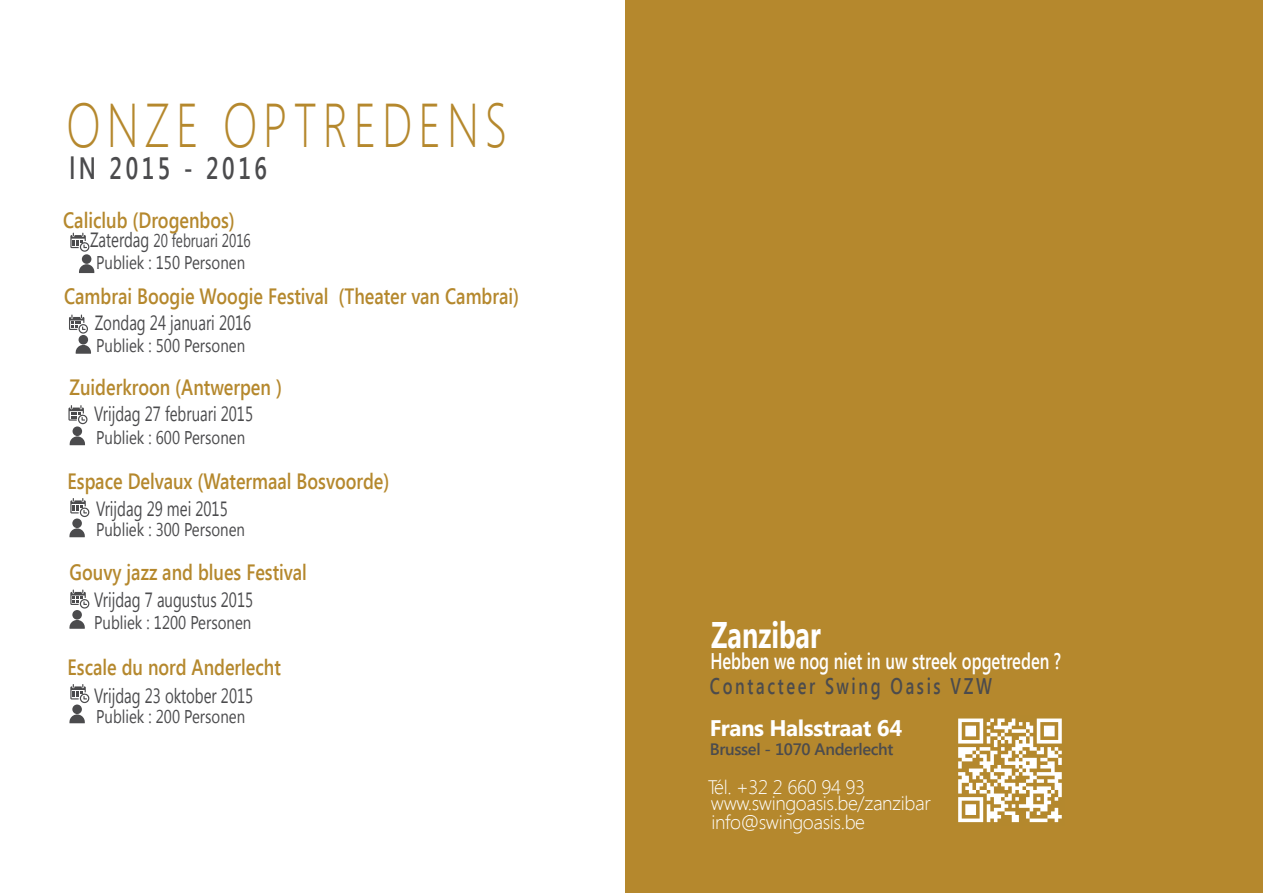
<style>
.page{position:relative;width:1263px;height:893px;background:#fff}
.page>*{position:absolute;margin:0;border:0;box-sizing:border-box;transform-origin:0 0}
.t1{font:300 61.65px "Segoe UI";letter-spacing:.135em;color:#b5882d;scale:.73 1}
.t2{font:700 37.05px "Segoe UI";color:#fff;scale:.73 1}
.t3{font:600 30.75px "Segoe UI";letter-spacing:.16em;color:#4b4b4d;scale:.73 1}
.t4{font:600 22.65px "Segoe UI";color:#fff;scale:.73 1}
.t5{font:600 22.65px "Segoe UI";letter-spacing:.16em;color:#4b4b4d;scale:.73 1}
.t6{font:700 22.5px "Segoe UI";letter-spacing:-.02em;color:#fff}
.t7{font:600 22.2px "Segoe UI";color:#b5882d;scale:.81 1}
.t8{font:20.55px "Segoe UI";color:#4b4b4d;scale:.73 1}
.t9{font:300 19.5px/16px "Segoe UI";letter-spacing:-.02em;color:#fff}
.t10{font:18.45px "Segoe UI";color:#4b4b4d;scale:.81 1}
.t11{font:18.45px/22.6px "Segoe UI";color:#4b4b4d;text-align:center;scale:.73 1}
.t12{font:600 16.5px "Segoe UI";letter-spacing:-.02em;color:#4b4b4d}
.s1{font-size:20.55px}
</style>
<div class="page">
<div style="left:625px;top:0;width:17px;height:893px;background:#b5882d"></div>
<svg style="left:69px;top:436px;width:16px;height:9px"></svg>
<div style="left:73px;top:426px;width:9px;height:10px;background:#4b4b4d;border-radius:50%"></div>
<svg style="left:68px;top:405px;width:19px;height:19px"></svg>
<svg style="left:70px;top:498px;width:19px;height:19px"></svg>
<svg style="left:69px;top:528px;width:16px;height:9px"></svg>
<div style="left:72px;top:518px;width:10px;height:10px;background:#4b4b4d;border-radius:50%"></div>
<svg style="left:70px;top:589px;width:19px;height:20px"></svg>
<svg style="left:69px;top:620px;width:16px;height:9px"></svg>
<div style="left:72px;top:610px;width:10px;height:10px;background:#4b4b4d;border-radius:50%"></div>
<svg style="left:70px;top:684px;width:19px;height:19px"></svg>
<svg style="left:69px;top:714px;width:16px;height:9px"></svg>
<div style="left:72px;top:704px;width:10px;height:10px;background:#4b4b4d;border-radius:50%"></div>
<svg style="left:69px;top:315px;width:19px;height:19px"></svg>
<svg style="left:75px;top:344px;width:16px;height:10px"></svg>
<div style="left:79px;top:335px;width:9px;height:10px;background:#4b4b4d;border-radius:50%"></div>
<svg style="left:70px;top:233px;width:19px;height:19px"></svg>
<svg style="left:79px;top:264px;width:16px;height:9px"></svg>
<div style="left:82px;top:254px;width:9px;height:10px;background:#4b4b4d;border-radius:50%"></div>
<div style="left:642px;top:0;width:621px;height:893px;background:#b5882d"></div>
<svg style="left:958px;top:718px;width:104px;height:104px"></svg>
<h1 class="t1" style="left:66px;top:83px;width:605px">ONZE OPTREDENS</h1>
<h3 class="t3" style="left:69px;top:147px;width:272px">lN 2015 - 2016</h3>
<p class="t7" style="left:63px;top:205px;width:214px">Caliclub (Drogenbos)</p>
<p class="t11" style="left:90px;top:228px;width:222px"><span class="s1">Zaterdag</span> 20 februari 2016<br>Publiek : 150 Personen</p>
<p class="t7" style="left:64px;top:281px;width:563px">Cambrai Boogie Woogie Festival (Theater van Cambrai)</p>
<p class="t8" style="left:95px;top:308px;width:216px">Zondag 24 januari 2016</p>
<p class="t10" style="left:96px;top:333px;width:186px">Publiek : 500 Personen</p>
<p class="t7" style="left:70px;top:371px;width:264px">Zuiderkroon (Antwerpen )</p>
<p class="t8" style="left:94px;top:399px;width:219px">Vrijdag 27 februari 2015</p>
<p class="t10" style="left:96px;top:424px;width:186px">Publiek : 600 Personen</p>
<p class="t7" style="left:68px;top:466px;width:399px">Espace Delvaux (Watermaal Bosvoorde)</p>
<p class="t8" style="left:96px;top:494px;width:182px">Vrijdag 29 mei 2015</p>
<p class="t10" style="left:96px;top:516px;width:186px">Publiek : 300 Personen</p>
<p class="t7" style="left:70px;top:557px;width:294px">Gouvy jazz and blues Festival</p>
<p class="t8" style="left:94px;top:585px;width:219px">Vrijdag 7 augustus 2015</p>
<p class="t10" style="left:94px;top:609px;width:196px">Publiek : 1200 Personen</p>
<p class="t7" style="left:68px;top:652px;width:265px">Escale du nord Anderlecht</p>
<p class="t8" style="left:94px;top:681px;width:220px">Vrijdag 23 oktober 2015</p>
<p class="t10" style="left:96px;top:704px;width:186px">Publiek : 200 Personen</p>
<h2 class="t2" style="left:711px;top:608px;width:152px">Zanzibar</h2>
<p class="t4" style="left:710px;top:645px;width:482px">Hebben we nog niet in uw streek opgetreden ?</p>
<p class="t5" style="left:710px;top:670px;width:388px">Contacteer Swing Oasis VZW</p>
<p class="t6" style="left:710px;top:712px;width:194px">Frans Halsstraat 64</p>
<p class="t12" style="left:710px;top:738px;width:185px">Brussel - 1070 Anderlecht</p>
<p class="t9" style="left:708px;top:778px;width:224px">Tél. +32 2 660 94 93 www.swingoasis.be/zanzibar</p>
<p class="t9" style="left:712px;top:813px;width:155px">info@swingoasis.be</p>
</div>
